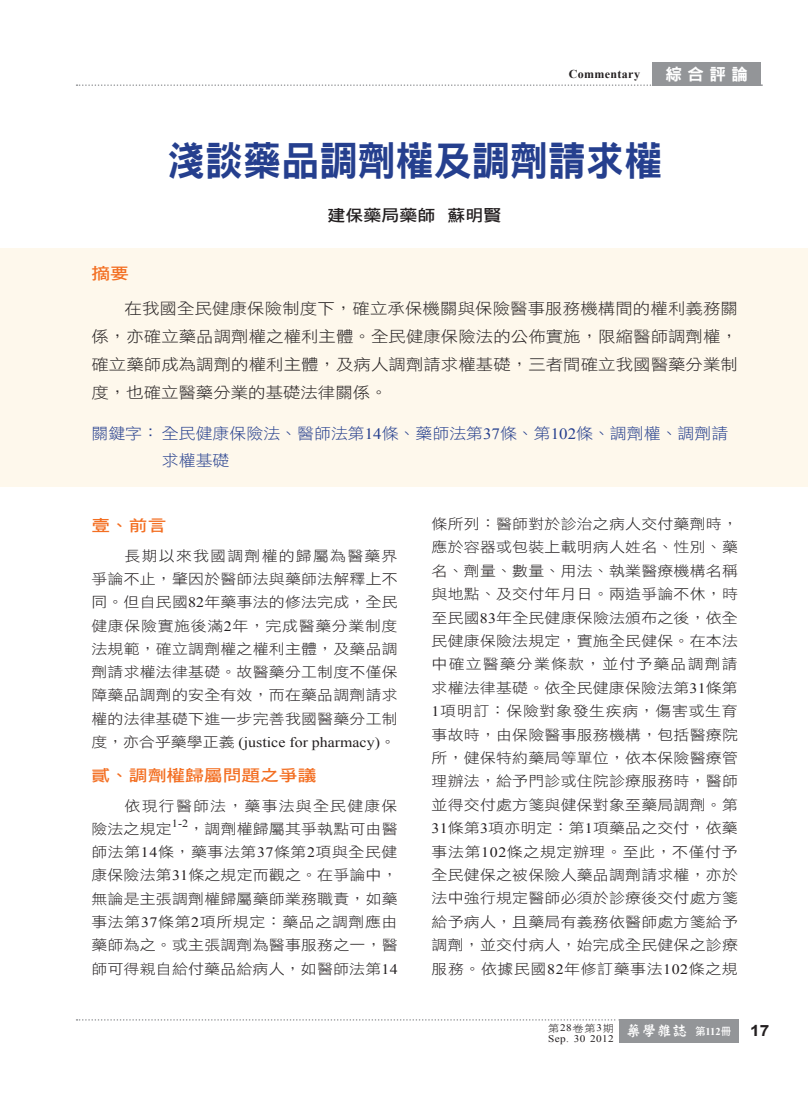
<style>
.page{position:relative;width:808px;height:1106px;background:#fff}
.page>*{position:absolute;margin:0;border:0;box-sizing:border-box;transform-origin:0 0}
._01-文標{font:40.5px "DF Hei Std W9";color:#253f8e;scale:.94 1}
.t1{font:16.5px "DF Hei Std W9";color:#fff}
._02-作者{font:16.2px "DF Hei Std W7";color:#231f20;scale:1.11 1}
._03-大標壹{font:15.9px "DF Hei Std W7";color:#f36e21;scale:1.18 1}
.中文摘-內文{font:15.75px/27.9px "DF Hei Std W3";letter-spacing:.005em;color:#231f20;text-align:justify;scale:1.11 1}
.關鍵詞-中文{font:15.75px/27px "DF Hei Std W3";color:#253f8e;scale:1.08 1}
.t2{font:700 15.6px "Arial";color:#231f20;scale:1.11 1}
.一般內文{font:14.4px/23.4px "DF Hei Std W3";letter-spacing:.015em;color:#231f20;text-align:justify;scale:1.11 1}
.一般內文-2{font:14.4px/23.2px "DF Hei Std W3";letter-spacing:.075em;color:#231f20;scale:1.11 1}
.t3{font:13.95px "Yankai EG Heavy Big 5";color:#fff}
.t4{font:700 12px "Times New Roman";letter-spacing:.03em;color:#231f20}
.一般內文-3{font:10.95px "Times New Roman";color:#231f20;scale:1.11 1}
.t5{font:10.2px "Times New Roman";letter-spacing:.04em;color:#231f20;scale:1.11 1}
.t6{font:10.2px "DF Hei Std W3";color:#231f20;scale:1.11 1}
.s1{font-family:"Times New Roman"}
.s2{font-family:"Times New Roman";font-size:10.05px}
.s3{font-family:"DF Hei Std W7";font-size:10.5px}
.s4{font-family:"Times New Roman";font-weight:700;font-size:10.5px}
</style>
<div class="page">
<svg style="left:77px;top:84px;width:685px;height:2px"></svg>
<svg style="left:77px;top:1019px;width:542px;height:1px"></svg>
<div style="left:619px;top:1019px;width:119px;height:23px;background:#939598"></div>
<div style="left:0;top:248px;width:808px;height:238px;background:#fef8ec"></div>
<div style="left:653px;top:62px;width:108px;height:24px;background:#939598"></div>
<p class="t4" style="left:569px;top:66px;width:73px">Commentary</p>
<p class="t1" style="left:665px;top:65px;width:84px">綜 合 評 論</p>
<p class="_01-文標" style="left:167px;top:139px;width:528px">淺談藥品調劑權及調劑請求權</p>
<p class="_02-作者" style="left:328px;top:206px;width:158px">建保藥局藥師 蘇明賢</p>
<p class="_03-大標壹" style="left:91px;top:265px;width:33px">摘要</p>
<p class="中文摘-內文" style="left:91px;top:294px;width:584px;text-indent:33px">在我國全民健康保險制度下，確立承保機關與保險醫事服務機構間的權利義務關係，亦確立藥品調劑權之權利主體。全民健康保險法的公佈實施，限縮醫師調劑權，確立藥師成為調劑的權利主體，及病人調劑請求權基礎，三者間確立我國醫藥分業制度，也確立醫藥分業的基礎法律關係。</p>
<p class="關鍵詞-中文" style="left:162px;top:419px;width:526px;text-indent:-70px">關鍵字：全民健康保險法、醫師法第<span class="s1">14</span>條、藥師法第<span class="s1">37</span>條、第<span class="s1">102</span>條、調劑權、調劑請求權基礎</p>
<p class="_03-大標壹" style="left:91px;top:517px;width:65px">壹、前言</p>
<p class="一般內文" style="left:91px;top:544px;width:277px;text-indent:33px">長期以來我國調劑權的歸屬為醫藥界爭論不止，肇因於醫師法與藥師法解釋上不同。但自民國<span class="s1">82</span>年藥事法的修法完成，全民健康保險實施後滿<span class="s1">2</span>年，完成醫藥分業制度法規範，確立調劑權之權利主體，及藥品調劑請求權法律基礎。故醫藥分工制度不僅保障藥品調劑的安全有效，而在藥品調劑請求權的法律基礎下進一步完善我國醫藥分工制度，亦合乎藥學正義 <span class="s1">(justice for pharmacy)</span>。</p>
<p class="_03-大標壹" style="left:91px;top:766px;width:192px">貳、調劑權歸屬問題之爭議</p>
<p class="一般內文-2" style="left:91px;top:793px;width:277px;text-indent:33px">依現行醫師法，藥事法與全民健康保險法之規定</p>
<p class="一般內文-3" style="left:172px;top:815px;width:16px">1-2</p>
<p class="一般內文" style="left:91px;top:816px;width:277px;text-indent:97px">，調劑權歸屬其爭執點可由醫師法第<span class="s1">14</span>條，藥事法第<span class="s1">37</span>條第<span class="s1">2</span>項與全民健康保險法第<span class="s1">31</span>條之規定而觀之。在爭論中，無論是主張調劑權歸屬藥師業務職責，如藥事法第<span class="s1">37</span>條第<span class="s1">2</span>項所規定：藥品之調劑應由藥師為之。或主張調劑為醫事服務之一，醫師可得親自給付藥品給病人，如醫師法第<span class="s1">14</span></p>
<p class="一般內文" style="left:432px;top:512px;width:277px">條所列：醫師對於診治之病人交付藥劑時，應於容器或包裝上載明病人姓名、性別、藥名、劑量、數量、用法、執業醫療機構名稱與地點、及交付年月日。兩造爭論不休，時至民國<span class="s1">83</span>年全民健康保險法頒布之後，依全民健康保險法規定，實施全民健保。在本法中確立醫藥分業條款，並付予藥品調劑請求權法律基礎。依全民健康保險法第<span class="s1">31</span>條第<span class="s1">1</span>項明訂：保險對象發生疾病，傷害或生育事故時，由保險醫事服務機構，包括醫療院所，健保特約藥局等單位，依本保險醫療管理辦法，給予門診或住院診療服務時，醫師並得交付處方箋與健保對象至藥局調劑。第<span class="s1">31</span>條第<span class="s1">3</span>項亦明定：第<span class="s1">1</span>項藥品之交付，依藥事法第<span class="s1">102</span>條之規定辦理。至此，不僅付予全民健保之被保險人藥品調劑請求權，亦於法中強行規定醫師必須於診療後交付處方箋給予病人，且藥局有義務依醫師處方箋給予調劑，並交付病人，始完成全民健保之診療服務。依據民國<span class="s1">82</span>年修訂藥事法<span class="s1">102</span>條之規</p>
<p class="t6" style="left:548px;top:1022px;width:61px">第<span class="s2">28</span>卷第<span class="s2">3</span>期</p>
<p class="t5" style="left:548px;top:1031px;width:61px">Sep. 30 2012</p>
<p class="t3" style="left:627px;top:1023px;width:106px">藥學雜誌 <span class="s3">第</span><span class="s4">112</span><span class="s3">冊</span></p>
<p class="t2" style="left:750px;top:1020px;width:19px">17</p>
</div>
